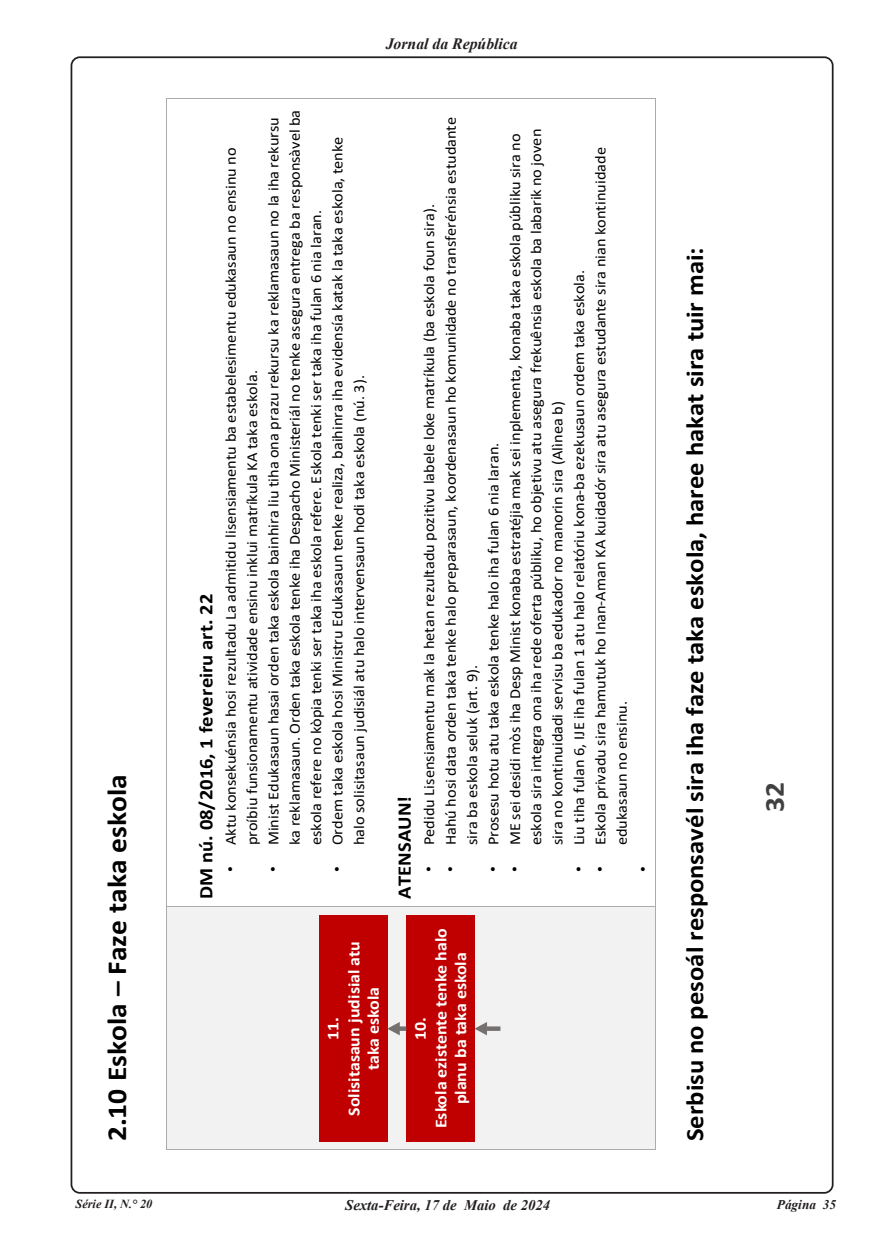
<style>
.page{position:relative;width:882px;height:1248px;background:#fff}
.page>*{position:absolute;margin:0;border:0;box-sizing:border-box;transform-origin:0 0}
.t1{font:700 27.62px "Calibri";color:#000;scale:1.07 1}
.t2{font:700 27.62px "Calibri";color:#404040;scale:1.07 1}
.t3{font:700 24.95px "Calibri";color:#000;scale:1.07 1}
.t4{font:700 19.32px "Calibri";color:#000;scale:1.07 1}
.t5{font:700 16.73px/20.2px "Calibri";color:#fff;text-align:center;scale:1.07 1}
.t6{font:italic 700 15.75px "Times New Roman";color:#231f20}
.t7{font:15.33px/21.3px "Calibri";color:#000;scale:1.07 1}
.t8{font:15.33px "Arial";color:#000;scale:1.07 1}
.t9{font:italic 700 14.7px "Times New Roman";color:#231f20}
.t10{font:italic 700 13.3px "Times New Roman";color:#231f20}
.t11{font:italic 700 12.25px "Times New Roman";color:#231f20}
.s1{font-family:"Arial"}
</style>
<div class="page">
<div style="left:167px;top:906px;width:488px;height:242px;background:#f2f2f2"></div>
<hr style="left:166px;top:906px;width:1px;height:243px;background:#aeaaaa">
<hr style="left:166px;top:99px;width:1px;height:807px;background:#aeaaaa">
<hr style="left:167px;top:1149px;width:488px;height:1px;background:#aeaaaa">
<hr style="left:655px;top:906px;width:1px;height:243px;background:#aeaaaa">
<hr style="left:167px;top:906px;width:488px;height:1px;background:#aeaaaa">
<hr style="left:655px;top:99px;width:1px;height:807px;background:#aeaaaa">
<hr style="left:167px;top:98px;width:488px;height:1px;background:#aeaaaa">
<div style="left:406px;top:915px;width:69px;height:226px;background:#c00000"></div>
<svg style="left:475px;top:1022px;width:25px;height:13px"></svg>
<div style="left:319px;top:915px;width:68px;height:226px;background:#c00000"></div>
<svg style="left:387px;top:1021px;width:19px;height:14px"></svg>
<p class="t1" style="left:98px;top:1141px;width:344px;rotate:-90deg">2.10 Eskola – Faze taka eskola</p>
<p class="t6" style="left:386px;top:33px;width:134px">Jornal da República</p>
<p class="t4" style="left:192px;top:898px;width:286px;rotate:-90deg">DM nú. 08/2016, 1 fevereiru art. 22</p>
<p class="t7" style="left:220px;top:845px;width:653px;text-indent:-27px;rotate:-90deg"><span class="s1">•</span> Aktu konsekuénsia hosi rezultadu La admitidu lisensiamentu ba estabelesimentu edukasaun no ensinu no proíbiu funsionamentu atividade ensinu inklui matríkula KA taka eskola.</p>
<p class="t7" style="left:262px;top:845px;width:689px;line-height:21.5px;text-indent:-27px;rotate:-90deg"><span class="s1">•</span> Minist Edukasaun hasai orden taka eskola bainhira liu tiha ona prazu rekursu ka reklamasaun no la iha rekursu ka reklamasaun. Orden taka eskola tenke iha Despacho Ministeriál no tenke asegura entrega ba responsàvel ba eskola refere no kòpia tenki ser taka iha eskola refere. Eskola tenki ser taka iha fulan 6 nia laran.</p>
<p class="t7" style="left:326px;top:845px;width:664px;line-height:21.6px;text-indent:-27px;rotate:-90deg"><span class="s1">•</span> Ordem taka eskola hosi Ministru Edukasaun tenke realiza, baihinra iha evidensía katak la taka eskola, tenke halo solisitasaun judisiál atu halo intervensaun hodi taka eskola (nú. 3).</p>
<p class="t5" style="left:322px;top:1115px;width:165px;line-height:21px;rotate:-90deg">11.<br>Solisitasaun judisial atu</p>
<p class="t5" style="left:363px;top:1070px;width:79px;rotate:-90deg">taka eskola</p>
<p class="t4" style="left:391px;top:898px;width:97px;rotate:-90deg">ATENSAUN!</p>
<p class="t7" style="left:418px;top:872px;width:625px;rotate:-90deg"><span class="s1">•</span> Pedidu Lisensiamentu mak la hetan rezultadu pozitivu labele loke matríkula (ba eskola foun sira).</p>
<p class="t7" style="left:440px;top:845px;width:682px;text-indent:-27px;rotate:-90deg"><span class="s1">•</span> Hahú hosi data orden taka tenke halo preparasaun, koordenasaun ho komunidade no transferénsia estudante sira ba eskola seluk (art. 9).</p>
<p class="t7" style="left:482px;top:872px;width:403px;rotate:-90deg"><span class="s1">•</span> Prosesu hotu atu taka eskola tenke halo iha fulan 6 nia laran.</p>
<p class="t7" style="left:504px;top:845px;width:671px;text-indent:-27px;rotate:-90deg"><span class="s1">•</span> ME sei desidi mòs iha Desp Minist konaba estratéjia mak sei inplementa, konaba taka eskola públiku sira no eskola sira integra ona iha rede oferta públiku, ho objetivu atu asegura frekuênsia eskola ba labarik no joven sira no kontinuidadi servisu ba edukador no manorin sira (Alìnea b)</p>
<p class="t7" style="left:568px;top:872px;width:564px;rotate:-90deg"><span class="s1">•</span> Liu tiha fulan 6, IJE iha fulan 1 atu halo relatóriu kona-ba ezekusaun ordem taka eskola.</p>
<p class="t7" style="left:589px;top:872px;width:679px;rotate:-90deg"><span class="s1">•</span> Eskola privadu sira hamutuk ho Inan-Aman KA kuidadór sira atu asegura estudante sira nian kontinuidade</p>
<p class="t7" style="left:611px;top:845px;width:136px;rotate:-90deg">edukasaun no ensinu.</p>
<p class="t5" style="left:410px;top:1128px;width:188px;rotate:-90deg">10.<br>Eskola ezistente tenke halo planu ba taka eskola</p>
<p class="t8" style="left:633px;top:872px;width:7px;rotate:-90deg">•</p>
<p class="t3" style="left:677px;top:1141px;width:837px;rotate:-90deg">Serbisu no pesoál responsavél sira iha faze taka eskola, haree hakat sira tuir mai:</p>
<p class="t2" style="left:755px;top:811px;width:29px;rotate:-90deg">32</p>
<p class="t11" style="left:76px;top:1195px;width:78px">Série II, N.° 20</p>
<p class="t9" style="left:345px;top:1194px;width:206px">Sexta-Feira, 17 de Maio de 2024</p>
<p class="t10" style="left:777px;top:1195px;width:61px">Página 35</p>
</div>
